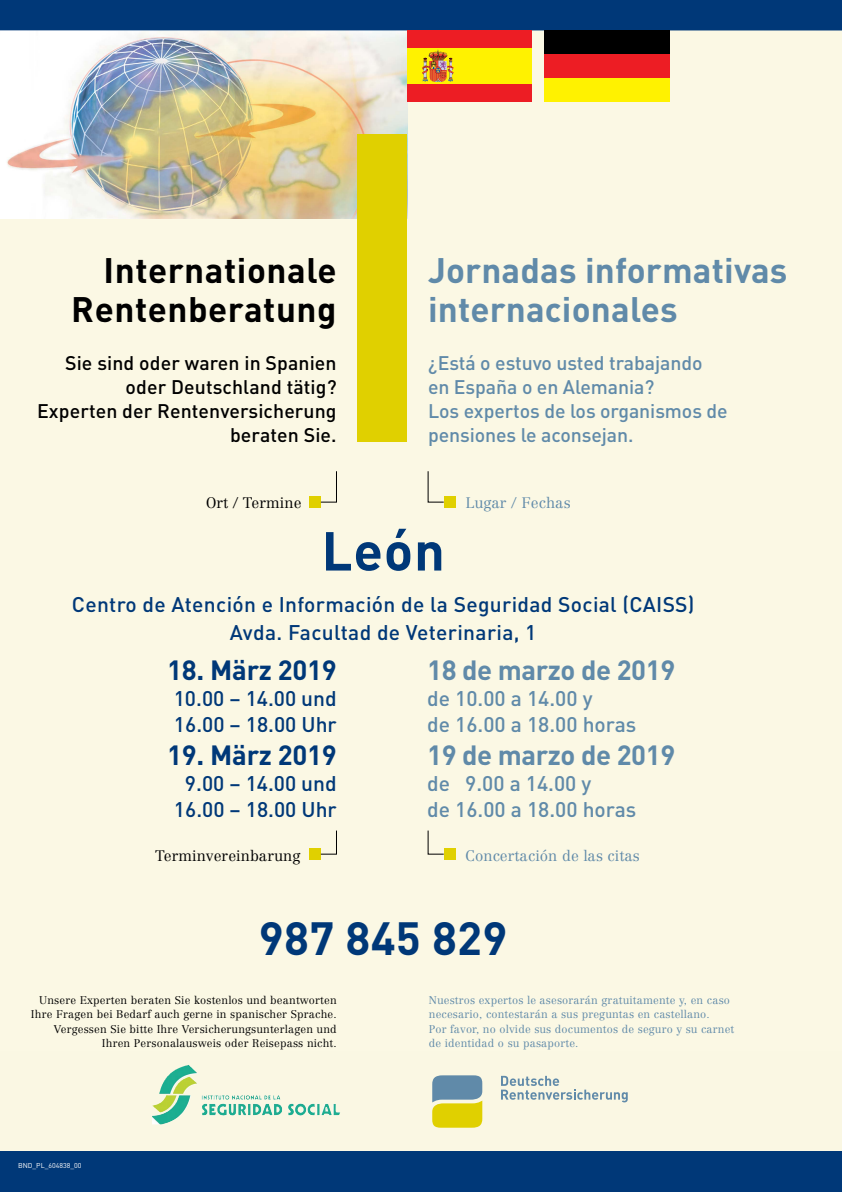
<style>
.page{position:relative;width:842px;height:1192px;background:#fbf8e4}
.page>*{position:absolute;margin:0;border:0;box-sizing:border-box;transform-origin:0 0}
.Veranstaltungsort{font:700 54px "FFDIN";color:#003878}
.Telefon{font:700 46px "FFDIN";letter-spacing:.005em;color:#003878}
.Headline_rechts{font:700 35px "DIN Pro";letter-spacing:.005em;color:#608aa9}
.Headline_links{font:700 35px "DIN Pro";letter-spacing:.015em;color:#000}
.Uhrzeit_spanisch{font:700 27.5px "FFDIN";letter-spacing:-.015em;color:#608aa9}
.Uhrzeit_deutsch{font:700 27.5px "FFDIN";letter-spacing:-.01em;color:#003878}
.Veranstaltungsadress{font:500 21px "FFDIN";letter-spacing:.015em;color:#003878}
.Uhrzeit_spanisch-2{font:500 21px "FFDIN";color:#608aa9}
.Uhrzeit_deutsch-2{font:500 21px "FFDIN";color:#003878}
.Headline_rechts-2{font:500 19.5px "DIN Pro";letter-spacing:-.005em;color:#608aa9}
.Headline_links-2{font:500 19.5px "DIN Pro";letter-spacing:.005em;color:#000}
.Terminvereinbarung_r{font:300 15px "Centennial";letter-spacing:.005em;color:#608aa9}
.Terminvereinbarung_l{font:300 15px "Centennial";letter-spacing:.005em;color:#000}
.Ort_Termin_rechts{font:300 15px "Centennial";letter-spacing:.005em;color:#608aa9}
.Ort_Termin_links{font:300 15px "Centennial";letter-spacing:.005em;color:#000}
.Versicherungsunterla{font:300 11px "Centennial";letter-spacing:.015em;color:#000}
.Versicherungsunterla-2{font:300 11px "Centennial";letter-spacing:.015em;color:#608aa9}
.PL_Druckstücknummer{font:7px "FFDIN";color:#fff}
</style>
<div class="page">
<div style="left:0;top:1151px;width:842px;height:41px;background:#003878"></div>
<img style="left:0;top:30px;width:407px;height:189px">
<div style="left:309px;top:497px;width:12px;height:11px;background:#e0d000"></div>
<div style="left:309px;top:849px;width:12px;height:11px;background:#e0d000"></div>
<svg style="left:320px;top:471px;width:17px;height:32px"></svg>
<svg style="left:320px;top:830px;width:17px;height:25px"></svg>
<svg style="left:428px;top:471px;width:16px;height:32px"></svg>
<svg style="left:428px;top:830px;width:16px;height:25px"></svg>
<div style="left:358px;top:134px;width:49px;height:307px;background:#e0d000"></div>
<div style="left:444px;top:497px;width:11px;height:11px;background:#e0d000"></div>
<div style="left:444px;top:849px;width:11px;height:11px;background:#e0d000"></div>
<div style="left:0;top:0;width:842px;height:30px;background:#003878"></div>
<div style="left:544px;top:31px;width:125px;height:23px;background:#000"></div>
<div style="left:544px;top:54px;width:125px;height:24px;background:#ed1d24"></div>
<div style="left:544px;top:78px;width:125px;height:24px;background:#fff200"></div>
<div style="left:407px;top:31px;width:125px;height:23px;background:#ed1d24"></div>
<div style="left:407px;top:78px;width:125px;height:24px;background:#ed1d24"></div>
<div style="left:407px;top:49px;width:125px;height:35px;background:#fff200"></div>
<img style="left:422px;top:50px;width:32px;height:32px">
<svg style="left:432px;top:1075px;width:50px;height:53px;background:#a9b564"></svg>
<svg style="left:501px;top:1076px;width:127px;height:26px"></svg>
<img style="left:159px;top:1065px;width:39px;height:29px">
<p class="Headline_links" style="left:104px;top:246px;width:234px">Internationale</p>
<p class="Headline_links" style="left:71px;top:285px;width:267px">Rentenberatung</p>
<p class="Headline_links-2" style="left:65px;top:349px;width:273px">Sie sind oder waren in Spanien</p>
<p class="Headline_links-2" style="left:126px;top:373px;width:212px">oder Deutschland tätig?</p>
<p class="Headline_links-2" style="left:37px;top:397px;width:301px">Experten der Rentenversicherung</p>
<p class="Headline_links-2" style="left:230px;top:421px;width:108px">beraten Sie.</p>
<p class="Ort_Termin_links" style="left:206px;top:494px;width:97px">Ort / Termine</p>
<p class="Headline_rechts" style="left:428px;top:246px;width:361px">Jornadas informativas</p>
<p class="Headline_rechts" style="left:428px;top:285px;width:251px">internacionales</p>
<p class="Headline_rechts-2" style="left:428px;top:349px;width:276px">¿Está o estuvo usted trabajando</p>
<p class="Headline_rechts-2" style="left:428px;top:373px;width:228px">en España o en Alemania?</p>
<p class="Headline_rechts-2" style="left:428px;top:397px;width:301px">Los expertos de los organismos de</p>
<p class="Headline_rechts-2" style="left:428px;top:421px;width:207px">pensiones le aconsejan.</p>
<p class="Ort_Termin_rechts" style="left:465px;top:494px;width:107px">Lugar / Fechas</p>
<p class="Veranstaltungsort" style="left:322px;top:516px;width:125px">León</p>
<p class="Veranstaltungsadress" style="left:72px;top:591px;width:624px">Centro de Atención e Información de la Seguridad Social (CAISS)</p>
<p class="Veranstaltungsadress" style="left:230px;top:619px;width:308px">Avda. Facultad de Veterinaria, 1</p>
<p class="Uhrzeit_spanisch" style="left:427px;top:653px;width:250px">18 de marzo de 2019</p>
<p class="Uhrzeit_spanisch-2" style="left:427px;top:685px;width:167px">de 10.00 a 14.00 y</p>
<p class="Uhrzeit_spanisch-2" style="left:427px;top:711px;width:211px">de 16.00 a 18.00 horas</p>
<p class="Uhrzeit_spanisch" style="left:427px;top:738px;width:250px">19 de marzo de 2019</p>
<p class="Uhrzeit_spanisch-2" style="left:427px;top:770px;width:166px">de 9.00 a 14.00 y</p>
<p class="Uhrzeit_spanisch-2" style="left:427px;top:796px;width:211px">de 16.00 a 18.00 horas</p>
<p class="Uhrzeit_deutsch" style="left:167px;top:653px;width:171px">18. März 2019</p>
<p class="Uhrzeit_deutsch-2" style="left:174px;top:685px;width:165px">10.00 – 14.00 und</p>
<p class="Uhrzeit_deutsch-2" style="left:174px;top:711px;width:164px">16.00 – 18.00 Uhr</p>
<p class="Uhrzeit_deutsch" style="left:167px;top:738px;width:171px">19. März 2019</p>
<p class="Uhrzeit_deutsch-2" style="left:185px;top:770px;width:153px">9.00 – 14.00 und</p>
<p class="Uhrzeit_deutsch-2" style="left:174px;top:796px;width:164px">16.00 – 18.00 Uhr</p>
<p class="Terminvereinbarung_l" style="left:155px;top:846px;width:147px">Terminvereinbarung</p>
<p class="Terminvereinbarung_r" style="left:465px;top:846px;width:176px">Concertación de las citas</p>
<p class="Telefon" style="left:259px;top:909px;width:250px">987 845 829</p>
<p class="Versicherungsunterla" style="left:39px;top:993px;width:299px">Unsere Experten beraten Sie kostenlos und beantworten</p>
<p class="Versicherungsunterla" style="left:31px;top:1008px;width:307px">Ihre Fragen bei Bedarf auch gerne in spanischer Sprache.</p>
<p class="Versicherungsunterla" style="left:54px;top:1022px;width:284px">Vergessen Sie bitte Ihre Versicherungsunterlagen und</p>
<p class="Versicherungsunterla" style="left:102px;top:1037px;width:236px">Ihren Personalausweis oder Reisepass nicht.</p>
<p class="Versicherungsunterla-2" style="left:429px;top:993px;width:303px">Nuestros expertos le asesorarán gratuitamente y, en caso</p>
<p class="Versicherungsunterla-2" style="left:429px;top:1008px;width:282px">necesario, contestarán a sus preguntas en castellano.</p>
<p class="Versicherungsunterla-2" style="left:429px;top:1022px;width:307px">Por favor, no olvide sus documentos de seguro y su carnet</p>
<p class="Versicherungsunterla-2" style="left:429px;top:1037px;width:151px">de identidad o su pasaporte.</p>
<p class="PL_Druckstücknummer" style="left:18px;top:1161px;width:65px">BND_PL_604838_00</p>
</div>
